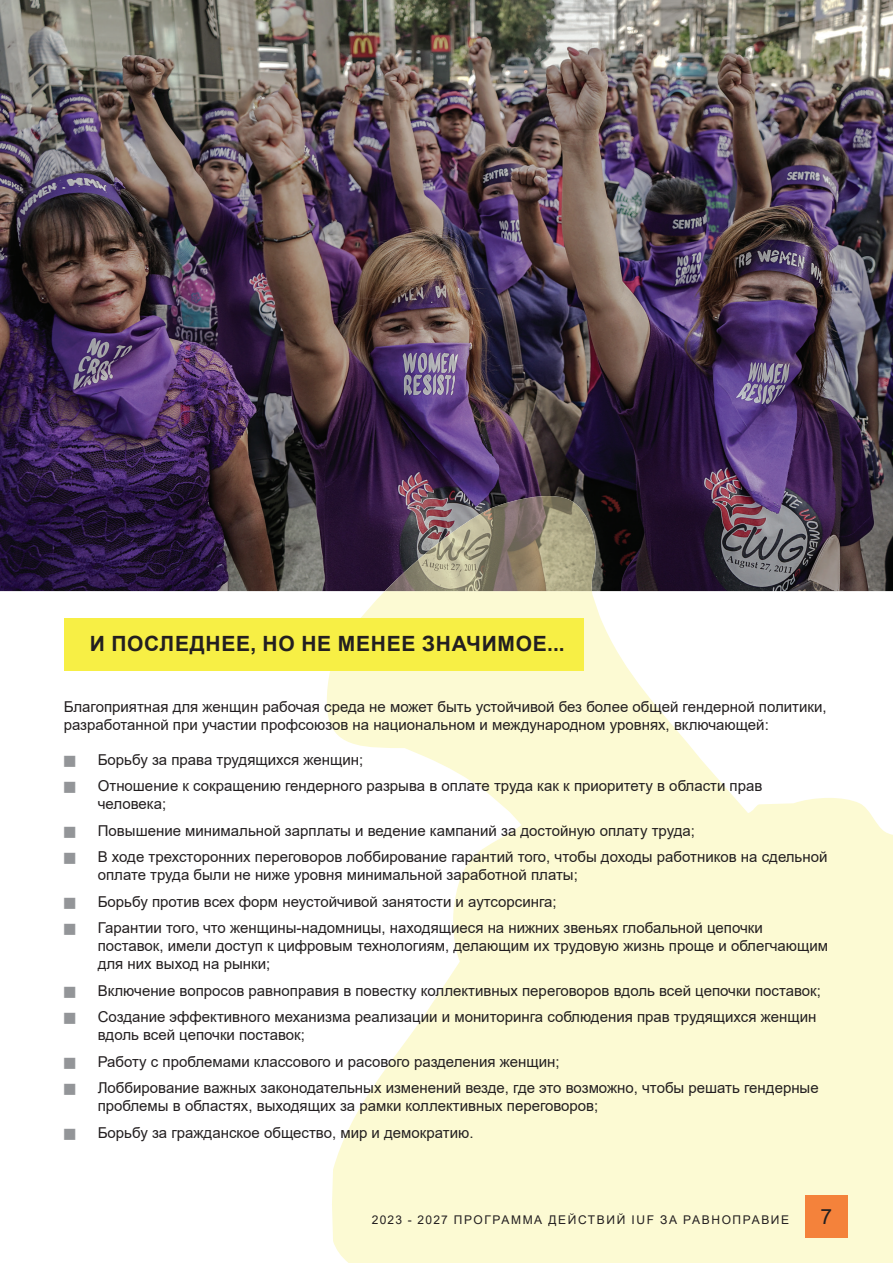
<style>
.page{position:relative;width:893px;height:1263px;background:#fff}
.page>*{position:absolute;margin:0;border:0;box-sizing:border-box;transform-origin:0 0}
.t1{font:700 21px "Arial";letter-spacing:.035em;color:#231f20}
.t2{font:21px "Arial";color:#231f20}
.t3{font:15px/18px "Arial";color:#231f20}
.t4{font:12px "Arial";letter-spacing:.135em;color:#231f20}
.s1{color:#939598}
</style>
<div class="page">
<img style="left:0;top:0;width:893px;height:591px">
<svg style="left:324px;top:591px;width:569px;height:672px;fill:#fcfad3"></svg>
<img style="left:385px;top:496px;width:217px;height:95px">
<div style="left:64px;top:618px;width:520px;height:52px;background:#f7ef45"></div>
<div style="left:805px;top:1195px;width:43px;height:43px;background:#f4823b"></div>
<h1 class="t1" style="left:90px;top:629px;width:476px">И ПОСЛЕДНЕЕ, НО НЕ МЕНЕЕ ЗНАЧИМОЕ...</h1>
<p class="t3" style="left:64px;top:697px;width:764px">Благоприятная для женщин рабочая среда не может быть устойчивой без более общей гендерной политики, разработанной при участии профсоюзов на национальном и международном уровнях, включающей:</p>
<p class="t3" style="left:64px;top:750px;width:301px"><span class="s1">■</span> Борьбу за права трудящихся женщин;</p>
<p class="t3" style="left:98px;top:777px;width:666px;text-indent:-34px"><span class="s1">■</span> Отношение к сокращению гендерного разрыва в оплате труда как к приоритету в области прав человека;</p>
<p class="t3" style="left:64px;top:821px;width:633px"><span class="s1">■</span> Повышение минимальной зарплаты и ведение кампаний за достойную оплату труда;</p>
<p class="t3" style="left:98px;top:848px;width:731px;text-indent:-34px"><span class="s1">■</span> В ходе трехсторонних переговоров лоббирование гарантий того, чтобы доходы работников на сдельной оплате труда были не ниже уровня минимальной заработной платы;</p>
<p class="t3" style="left:64px;top:892px;width:494px"><span class="s1">■</span> Борьбу против всех форм неустойчивой занятости и аутсорсинга;</p>
<p class="t3" style="left:98px;top:919px;width:732px;text-indent:-34px"><span class="s1">■</span> Гарантии того, что женщины-надомницы, находящиеся на нижних звеньях глобальной цепочки поставок, имели доступ к цифровым технологиям, делающим их трудовую жизнь проще и облегчающим для них выход на рынки;</p>
<p class="t3" style="left:64px;top:981px;width:759px"><span class="s1">■</span> Включение вопросов равноправия в повестку коллективных переговоров вдоль всей цепочки поставок;</p>
<p class="t3" style="left:98px;top:1008px;width:720px;text-indent:-34px"><span class="s1">■</span> Создание эффективного механизма реализации и мониторинга соблюдения прав трудящихся женщин вдоль всей цепочки поставок;</p>
<p class="t3" style="left:64px;top:1052px;width:497px"><span class="s1">■</span> Работу с проблемами классового и расового разделения женщин;</p>
<p class="t3" style="left:98px;top:1079px;width:722px;text-indent:-34px"><span class="s1">■</span> Лоббирование важных законодательных изменений везде, где это возможно, чтобы решать гендерные проблемы в областях, выходящих за рамки коллективных переговоров;</p>
<p class="t3" style="left:64px;top:1123px;width:411px"><span class="s1">■</span> Борьбу за гражданское общество, мир и демократию.</p>
<p class="t4" style="left:372px;top:1211px;width:419px">2023 - 2027 ПРОГРАММА ДЕЙСТВИЙ IUF ЗА РАВНОПРАВИЕ</p>
<h1 class="t2" style="left:820px;top:1202px;width:13px">7</h1>
</div>
